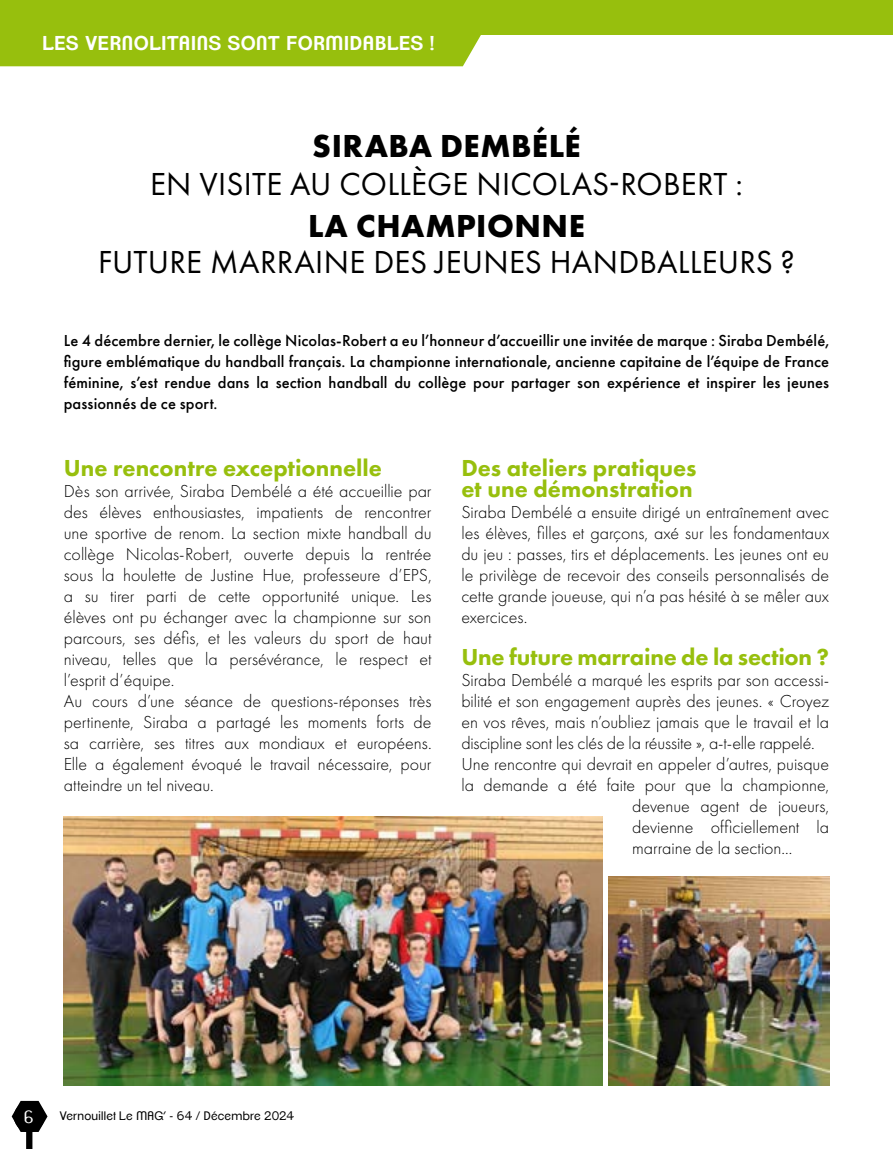
<style>
.page{position:relative;width:893px;height:1149px;background:#fff}
.page>*{position:absolute;margin:0;border:0;box-sizing:border-box;transform-origin:0 0}
.t1{font:33px "Futura PT";letter-spacing:.01em;color:#000}
.t2{font:700 33px "Futura PT";letter-spacing:.015em;color:#000}
.t3{font:800 24px/21px "Futura PT";color:#97bf0d}
.t4{font:600 19.5px "Clemente P Dak";letter-spacing:.03em;color:#fff}
.t5{font:300 18px/21px "Futura PT";color:#000}
.t6{font:18px "Butter unsalted";color:#fff}
.t7{font:500 16.5px/21px "Futura PT";letter-spacing:.005em;color:#000;text-align:justify}
.t8{font:12px "Clemente P Dag";letter-spacing:.02em;color:#000}
</style>
<div class="page">
<div style="left:26px;top:1129px;width:6px;height:19px;background:#000"></div>
<svg style="left:12px;top:1100px;width:36px;height:31px"></svg>
<div style="left:0;top:0;width:893px;height:35px;background:#97bf0d"></div>
<div style="left:0;top:35px;width:481px;height:31px;background:#97bf0d"></div>
<img style="left:64px;top:816px;width:538px;height:268px">
<img style="left:608px;top:876px;width:221px;height:208px">
<p class="t4" style="left:43px;top:31px;width:394px">LES VERNOLITAINS SONT FORMIDABLES !</p>
<h1 class="t2" style="left:312px;top:125px;width:270px">SIRABA DEMBÉLÉ</h1>
<h1 class="t1" style="left:150px;top:164px;width:594px">EN VISITE AU COLLÈGE NICOLAS-ROBERT :</h1>
<h1 class="t2" style="left:308px;top:204px;width:278px">LA CHAMPIONNE</h1>
<h1 class="t1" style="left:98px;top:242px;width:698px">FUTURE MARRAINE DES JEUNES HANDBALLEURS ?</h1>
<p class="t7" style="left:64px;top:329px;width:767px">Le 4 décembre dernier, le collège Nicolas-Robert a eu l’honneur d’accueillir une invitée de marque : Siraba Dembélé, figure emblématique du handball français. La championne internationale, ancienne capitaine de l’équipe de France féminine, s’est rendue dans la section handball du collège pour partager son expérience et inspirer les jeunes passionnés de ce sport.</p>
<h2 class="t3" style="left:64px;top:457px;width:320px">Une rencontre exceptionnelle</h2>
<p class="t5" style="left:64px;top:480px;width:369px">Dès son arrivée, Siraba Dembélé a été accueillie par des élèves enthousiastes, impatients de rencontrer une sportive de renom. La section mixte handball du collège Nicolas-Robert, ouverte depuis la rentrée sous la houlette de Justine Hue, professeure d’EPS, a su tirer parti de cette opportunité unique. Les élèves ont pu échanger avec la championne sur son parcours, ses défis, et les valeurs du sport de haut niveau, telles que la persévérance, le respect et l’esprit d’équipe.<br>Au cours d’une séance de questions-réponses très pertinente, Siraba a partagé les moments forts de sa carrière, ses titres aux mondiaux et européens.<br>Elle a également évoqué le travail nécessaire, pour atteindre un tel niveau.</p>
<h2 class="t3" style="left:461px;top:457px;width:237px">Des ateliers pratiques et une démonstration</h2>
<p class="t5" style="left:461px;top:501px;width:369px;text-align:justify">Siraba Dembélé a ensuite dirigé un entraînement avec les élèves, filles et garçons, axé sur les fondamentaux du jeu : passes, tirs et déplacements. Les jeunes ont eu le privilège de recevoir des conseils personnalisés de cette grande joueuse, qui n’a pas hésité à se mêler aux exercices.</p>
<h2 class="t3" style="left:461px;top:646px;width:369px">Une future marraine de la section ?</h2>
<p class="t5" style="left:461px;top:669px;width:369px">Siraba Dembélé a marqué les esprits par son accessi-</p>
<p class="t5" style="left:461px;top:690px;width:369px">bilité et son engagement auprès des jeunes. « Croyez</p>
<p class="t5" style="left:461px;top:711px;width:369px">en vos rêves, mais n’oubliez jamais que le travail et la</p>
<p class="t5" style="left:461px;top:732px;width:355px">discipline sont les clés de la réussite », a-t-elle rappelé.</p>
<p class="t5" style="left:461px;top:753px;width:369px">Une rencontre qui devrait en appeler d’autres, puisque</p>
<p class="t5" style="left:461px;top:774px;width:369px">la demande a été faite pour que la championne,</p>
<p class="t5" style="left:632px;top:795px;width:199px">devenue agent de joueurs,</p>
<p class="t5" style="left:632px;top:816px;width:198px">devienne officiellement la</p>
<p class="t5" style="left:632px;top:837px;width:162px">marraine de la section…</p>
<p class="t6" style="left:25px;top:1107px;width:11px">6</p>
<p class="t8" style="left:60px;top:1108px;width:236px">Vernouillet Le MAG’ - 64 / Décembre 2024</p>
</div>
